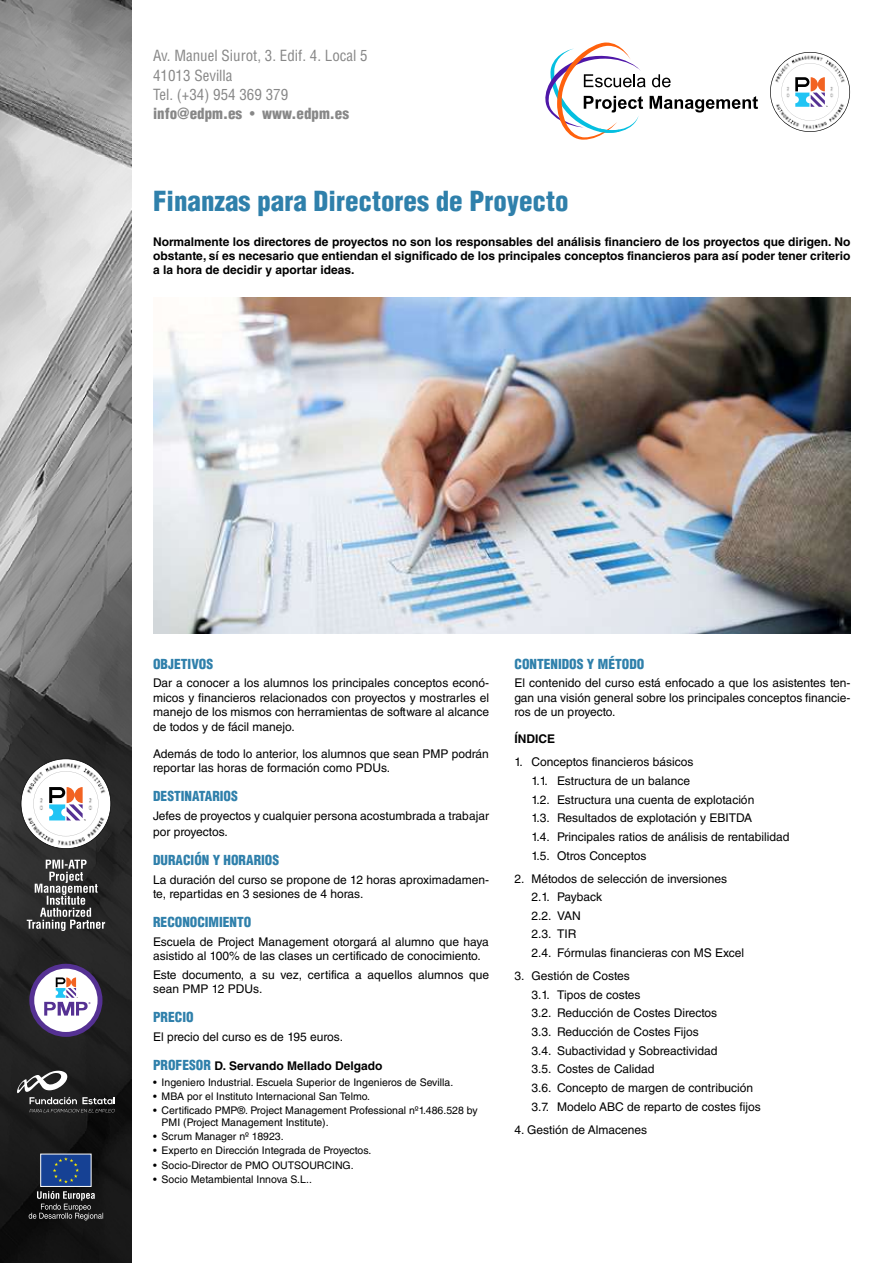
<style>
.page{position:relative;width:893px;height:1263px;background:#fff}
.page>*{position:absolute;margin:0;border:0;box-sizing:border-box;transform-origin:0 0}
.t1{font:900 condensed 27px "Helvetica LT Std";color:#2f80ab}
.t2{font:condensed 15px/19.2px "Helvetica LT Std";color:#878787}
.t3{font:900 condensed 13.5px "Helvetica LT Std";color:#2f80ab}
.t4{font:12px/18.6px "Helvetica LT Std";color:#000}
.t5{font:700 12px/14.4px "Helvetica LT Std";color:#000;text-align:justify}
.t6{font:10.5px/12px "Helvetica LT Std";color:#000}
.s1{font-weight:900}
.s2{font-weight:900;font-stretch:condensed;font-size:13.5px;color:#2f80ab}
</style>
<div class="page">
<img style="left:0;top:0;width:132px;height:1263px">
<img style="left:153px;top:298px;width:697px;height:336px">
<div style="left:40px;top:1154px;width:51px;height:33px;background:#164194;border:1px solid #fff"></div>
<svg style="left:53px;top:1157px;width:26px;height:26px"></svg>
<svg style="left:29px;top:1191px;width:74px;height:29px;background:#3e3e3e"></svg>
<svg style="left:17px;top:1071px;width:98px;height:41px;background:#424242"></svg>
<svg style="left:545px;top:43px;width:213px;height:97px"></svg>
<svg style="left:27px;top:860px;width:78px;height:71px;background:#585858"></svg>
<img style="left:20px;top:758px;width:92px;height:91px">
<svg style="left:21px;top:758px;width:90px;height:91px"></svg>
<div style="left:29px;top:964px;width:73px;height:73px;background:#553193;border-radius:50%"></div>
<div style="left:34px;top:969px;width:64px;height:63px;background:#fff;border-radius:50%"></div>
<svg style="left:44px;top:977px;width:46px;height:38px"></svg>
<svg style="left:770px;top:52px;width:80px;height:80px"></svg>
<p class="t2" style="left:153px;top:46px;width:216px">Av. Manuel Siurot, 3. Edif. 4. Local 5<br>41013 Sevilla<br>Tel. (+34) 954 369 379 <span class="s1">info@edpm.es</span> • <span class="s1">www.edpm.es</span></p>
<h1 class="t1" style="left:153px;top:184px;width:417px">Finanzas para Directores de Proyecto</h1>
<p class="t5" style="left:153px;top:234px;width:699px">Normalmente los directores de proyectos no son los responsables del análisis financiero de los proyectos que dirigen. No obstante, sí es necesario que entiendan el significado de los principales conceptos financieros para así poder tener criterio a la hora de decidir y aportar ideas.</p>
<p class="t3" style="left:153px;top:655px;width:62px">OBJETIVOS</p>
<p class="t4" style="left:153px;top:676px;width:337px;line-height:14.4px;text-align:justify">Dar a conocer a los alumnos los principales conceptos econó&shy;micos y financieros relacionados con proyectos y mostrarles el manejo de los mismos con herramientas de software al alcance de todos y de fácil manejo.</p>
<p class="t4" style="left:153px;top:746px;width:337px;line-height:14.4px">Además de todo lo anterior, los alumnos que sean PMP podrán reportar las horas de formación como PDUs.</p>
<p class="t3" style="left:153px;top:788px;width:86px">DESTINATARIOS</p>
<p class="t4" style="left:153px;top:807px;width:337px;line-height:16.2px">Jefes de proyectos y cualquier persona acostumbrada a trabajar por proyectos.</p>
<p class="t3" style="left:153px;top:851px;width:128px">DURACIÓN Y HORARIOS</p>
<p class="t4" style="left:153px;top:872px;width:337px;line-height:14.4px">La duración del curso se propone de 12 horas aproximadamen&shy;te, repartidas en 3 sesiones de 4 horas.</p>
<p class="t3" style="left:153px;top:913px;width:100px">RECONOCIMIENTO</p>
<p class="t4" style="left:153px;top:934px;width:337px;line-height:14.4px">Escuela de Project Management otorgará al alumno que haya asistido al 100% de las clases un certificado de conocimiento.</p>
<p class="t4" style="left:153px;top:967px;width:337px;line-height:14.4px">Este documento, a su vez, certifica a aquellos alumnos que sean PMP 12 PDUs.</p>
<p class="t3" style="left:153px;top:1008px;width:42px">PRECIO</p>
<p class="t4" style="left:153px;top:1027px;width:192px">El precio del curso es de 195 euros.</p>
<p class="t5" style="left:153px;top:1058px;width:231px"><span class="s2">PROFESOR</span> D. Servando Mellado Delgado</p>
<p class="t6" style="left:153px;top:1076px;width:302px">• Ingeniero Industrial. Escuela Superior de Ingenieros de Sevilla.</p>
<p class="t6" style="left:153px;top:1090px;width:219px">• MBA por el Instituto Internacional San Telmo.</p>
<p class="t6" style="left:162px;top:1104px;width:318px;text-indent:-9px">• Certificado PMP®. Project Management Professional nº1.486.528 by<br>PMI (Project Management Institute).</p>
<p class="t6" style="left:153px;top:1131px;width:132px">• Scrum Manager nº 18923.</p>
<p class="t6" style="left:153px;top:1145px;width:220px">• Experto en Dirección Integrada de Proyectos.</p>
<p class="t6" style="left:153px;top:1159px;width:202px">• Socio-Director de PMO OUTSOURCING.</p>
<p class="t6" style="left:153px;top:1173px;width:160px">• Socio Metambiental Innova S.L..</p>
<p class="t3" style="left:514px;top:655px;width:131px">CONTENIDOS Y MÉTODO</p>
<p class="t4" style="left:514px;top:676px;width:337px;line-height:14.4px;text-align:justify">El contenido del curso está enfocado a que los asistentes ten&shy;gan una visión general sobre los principales conceptos financie&shy;ros de un proyecto.</p>
<p class="t5" style="left:514px;top:732px;width:42px">ÍNDICE</p>
<p class="t4" style="left:531px;top:753px;width:259px;text-indent:-17px">1. Conceptos financieros básicos<br>1.1. Estructura de un balance<br>1.2. Estructura una cuenta de explotación<br>1.3. Resultados de explotación y EBITDA<br>1.4. Principales ratios de análisis de rentabilidad 1.5. Otros Conceptos</p>
<p class="t4" style="left:531px;top:869px;width:214px;text-indent:-17px">2. Métodos de selección de inversiones<br>2.1. Payback<br>2.2. VAN<br>2.3. TIR<br>2.4. Fórmulas financieras con MS Excel</p>
<p class="t4" style="left:531px;top:966px;width:231px;text-indent:-17px">3. Gestión de Costes<br>3.1. Tipos de costes<br>3.2. Reducción de Costes Directos<br>3.3. Reducción de Costes Fijos<br>3.4. Subactividad y Sobreactividad<br>3.5. Costes de Calidad<br>3.6. Concepto de margen de contribución<br>3.7. Modelo ABC de reparto de costes fijos</p>
<p class="t4" style="left:514px;top:1120px;width:134px">4. Gestión de Almacenes</p>
</div>
